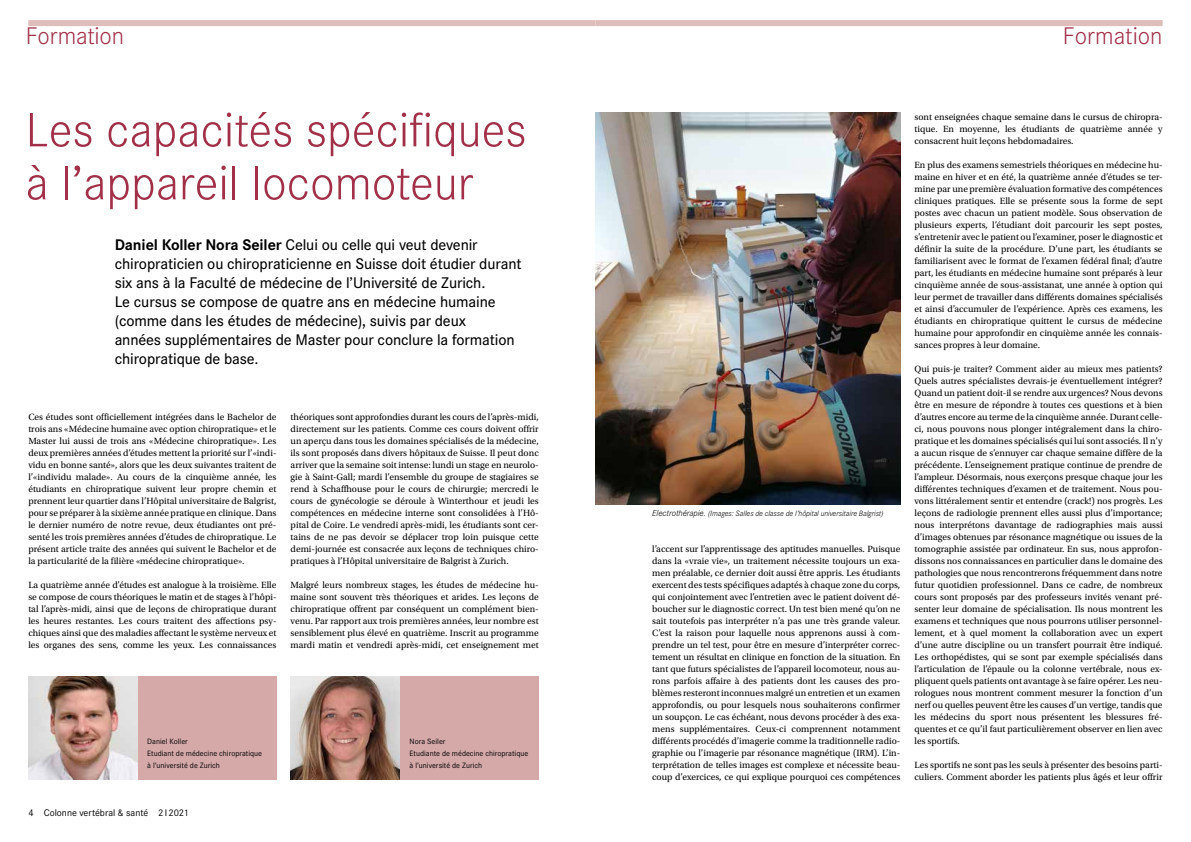
<style>
.page{position:relative;width:1191px;height:842px;background:#fff}
.page>*{position:absolute;margin:0;border:0;box-sizing:border-box;transform-origin:0 0}
.t1{font:300 50px/53px "Corporate S";color:#a23049}
.t2{font:300 25px "Corporate S";letter-spacing:-.005em;color:#a23049}
.t3{font:500 16px/19px "Corporate S";letter-spacing:-.01em;color:#000}
.t4{font:10px "Corporate S";color:#000}
.t5{font:9.5px/12px "Utopia Std";color:#000;text-align:justify}
.t6{font:8px/12px "Corporate S";color:#000}
.t7{font:italic 300 8px "Corporate S";letter-spacing:-.005em;color:#000}
.s1{font-weight:700}
.s2{font-size:9px}
</style>
<div class="page">
<div style="left:595px;top:20px;width:567px;height:6px;background:#dfbdbb"></div>
<div style="left:28px;top:20px;width:567px;height:6px;background:#dfbdbb"></div>
<div style="left:28px;top:676px;width:248px;height:104px;background:#d5a9a8"></div>
<img style="left:28px;top:676px;width:109px;height:104px">
<div style="left:291px;top:676px;width:248px;height:104px;background:#d5a9a8"></div>
<img style="left:291px;top:676px;width:108px;height:104px">
<img style="left:595px;top:113px;width:305px;height:391px">
<h2 class="t2" style="left:26px;top:19px;width:100px">Formation</h2>
<h2 class="t2" style="left:1063px;top:19px;width:101px">Formation</h2>
<h1 class="t1" style="left:26px;top:102px;width:502px">Les capacités spécifiques à l’appareil locomoteur</h1>
<p class="t3" style="left:115px;top:235px;width:408px"><span class="s1">Daniel Koller Nora Seiler</span> Celui ou celle qui veut devenir chiropraticien ou chiropraticienne en Suisse doit étudier durant six ans à la Faculté de médecine de l’Université de Zurich.<br>Le cursus se compose de quatre ans en médecine humaine (comme dans les études de médecine), suivis par deux<br>années supplémentaires de Master pour conclure la formation chiropratique de base.</p>
<p class="t5" style="left:28px;top:411px;width:250px">Ces études sont officiellement intégrées dans le Bachelor de trois ans «Médecine humaine avec option chiropratique» et le Master lui aussi de trois ans «Médecine chiropratique». Les deux premières années d’études mettent la priorité sur l’«indi&shy;vidu en bonne santé», alors que les deux suivantes traitent de l’«individu malade». Au cours de la cinquième année, les étudiants en chiropratique suivent leur propre chemin et prennent leur quartier dans l’Hôpital universitaire de Balgrist, pour se préparer à la sixième année pratique en clinique. Dans le dernier numéro de notre revue, deux étudiantes ont pré&shy;senté les trois premières années d’études de chiropratique. Le présent article traite des années qui suivent le Bachelor et de la particularité de la filière «médecine chiropratique».</p>
<p class="t5" style="left:28px;top:579px;width:250px">La quatrième année d’études est analogue à la troisième. Elle se compose de cours théoriques le matin et de stages à l’hôpi&shy;tal l’après-midi, ainsi que de leçons de chiropratique durant les heures restantes. Les cours traitent des affections psy&shy;chiques ainsi que des maladies affectant le système nerveux et les organes des sens, comme les yeux. Les connaissances</p>
<p class="t5" style="left:291px;top:411px;width:250px">théoriques sont approfondies durant les cours de l’après-midi, directement sur les patients. Comme ces cours doivent offrir un aperçu dans tous les domaines spécialisés de la médecine, ils sont proposés dans divers hôpitaux de Suisse. Il peut donc arriver que la semaine soit intense: lundi un stage en neurolo&shy;gie à Saint-Gall; mardi l’ensemble du groupe de stagiaires se rend à Schaffhouse pour le cours de chirurgie; mercredi le cours de gynécologie se déroule à Winterthour et jeudi les compétences en médecine interne sont consolidées à l’Hô&shy;pital de Coire. Le vendredi après-midi, les étudiants sont cer&shy;tains de ne pas devoir se déplacer trop loin puisque cette demi-journée est consacrée aux leçons de techniques chiro&shy;pratiques à l’Hôpital universitaire de Balgrist à Zurich.</p>
<p class="t5" style="left:291px;top:579px;width:250px">Malgré leurs nombreux stages, les études de médecine hu&shy;maine sont souvent très théoriques et arides. Les leçons de chiropratique offrent par conséquent un complément bien&shy;venu. Par rapport aux trois premières années, leur nombre est sensiblement plus élevé en quatrième. Inscrit au programme mardi matin et vendredi après-midi, cet enseignement met</p>
<p class="t6" style="left:147px;top:735px;width:116px">Daniel Koller<br>Etudiant de médecine chiropratique à l’université de Zurich</p>
<p class="t6" style="left:409px;top:735px;width:120px">Nora Seiler<br>Etudiante de médecine chiropratique à l’université de Zurich</p>
<p class="t4" style="left:28px;top:807px;width:162px">4 Colonne vertébral &amp; santé 2 I 2021</p>
<p class="t7" style="left:652px;top:509px;width:233px"><span class="s2">Electrothérapie.</span> (Images: Salles de classe de l’hôpital universitaire Balgrist)</p>
<p class="t5" style="left:652px;top:543px;width:250px">l’accent sur l’apprentissage des aptitudes manuelles. Puisque dans la «vraie vie», un traitement nécessite toujours un exa&shy;men préalable, ce dernier doit aussi être appris. Les étudiants exercent des tests spécifiques adaptés à chaque zone du corps, qui conjointement avec l’entretien avec le patient doivent dé&shy;boucher sur le diagnostic correct. Un test bien mené qu’on ne sait toutefois pas interpréter n’a pas une très grande valeur.<br>C’est la raison pour laquelle nous apprenons aussi à com&shy;prendre un tel test, pour être en mesure d’interpréter correc&shy;tement un résultat en clinique en fonction de la situation. En tant que futurs spécialistes de l’appareil locomoteur, nous au&shy;rons parfois affaire à des patients dont les causes des pro&shy;blèmes resteront inconnues malgré un entretien et un examen approfondis, ou pour lesquels nous souhaiterons confirmer un soupçon. Le cas échéant, nous devons procéder à des exa&shy;mens supplémentaires. Ceux-ci comprennent notamment différents procédés d’imagerie comme la traditionnelle radio&shy;graphie ou l’imagerie par résonance magnétique (IRM). L’in&shy;terprétation de telles images est complexe et nécessite beau&shy;coup d’exercices, ce qui explique pourquoi ces compétences</p>
<p class="t5" style="left:914px;top:111px;width:250px">sont enseignées chaque semaine dans le cursus de chiropra&shy;tique. En moyenne, les étudiants de quatrième année y consacrent huit leçons hebdomadaires.</p>
<p class="t5" style="left:914px;top:159px;width:250px">En plus des examens semestriels théoriques en médecine hu&shy;maine en hiver et en été, la quatrième année d’études se ter&shy;mine par une première évaluation formative des compétences cliniques pratiques. Elle se présente sous la forme de sept postes avec chacun un patient modèle. Sous observation de plusieurs experts, l’étudiant doit parcourir les sept postes, s’entretenir avec le patient ou l’examiner, poser le diagnostic et définir la suite de la procédure. D’une part, les étudiants se familiarisent avec le format de l’examen fédéral final; d’autre part, les étudiants en médecine humaine sont préparés à leur cinquième année de sous-assistanat, une année à option qui leur permet de travailler dans différents domaines spécialisés et ainsi d’accumuler de l’expérience. Après ces examens, les étudiants en chiropratique quittent le cursus de médecine humaine pour approfondir en cinquième année les connais&shy;sances propres à leur domaine.</p>
<p class="t5" style="left:914px;top:363px;width:250px;text-align:left">Qui puis-je traiter? Comment aider au mieux mes patients?<br>Quels autres spécialistes devrais-je éventuellement intégrer?<br>Quand un patient doit-il se rendre aux urgences? Nous devons être en mesure de répondre à toutes ces questions et à bien d’autres encore au terme de la cinquième année. Durant celle&shy;ci, nous pouvons nous plonger intégralement dans la chiro&shy;pratique et les domaines spécialisés qui lui sont associés. Il n’y a aucun risque de s’ennuyer car chaque semaine diffère de la précédente. L’enseignement pratique continue de prendre de l’ampleur. Désormais, nous exerçons presque chaque jour les différentes techniques d’examen et de traitement. Nous pou&shy;vons littéralement sentir et entendre (crack!) nos progrès. Les leçons de radiologie prennent elles aussi plus d’importance; nous interprétons davantage de radiographies mais aussi d’images obtenues par résonance magnétique ou issues de la tomographie assistée par ordinateur. En sus, nous approfon&shy;dissons nos connaissances en particulier dans le domaine des pathologies que nous rencontrerons fréquemment dans notre futur quotidien professionnel. Dans ce cadre, de nombreux cours sont proposés par des professeurs invités venant pré&shy;senter leur domaine de spécialisation. Ils nous montrent les examens et techniques que nous pourrons utiliser personnel&shy;lement, et à quel moment la collaboration avec un expert d’une autre discipline ou un transfert pourrait être indiqué.<br>Les orthopédistes, qui se sont par exemple spécialisés dans l’articulation de l’épaule ou la colonne vertébrale, nous ex&shy;pliquent quels patients ont avantage à se faire opérer. Les neu&shy;rologues nous montrent comment mesurer la fonction d’un nerf ou quelles peuvent être les causes d’un vertige, tandis que les médecins du sport nous présentent les blessures fré&shy;quentes et ce qu’il faut particulièrement observer en lien avec les sportifs.</p>
<p class="t5" style="left:914px;top:759px;width:250px">Les sportifs ne sont pas les seuls à présenter des besoins parti&shy;culiers. Comment aborder les patients plus âgés et leur offrir</p>
</div>
